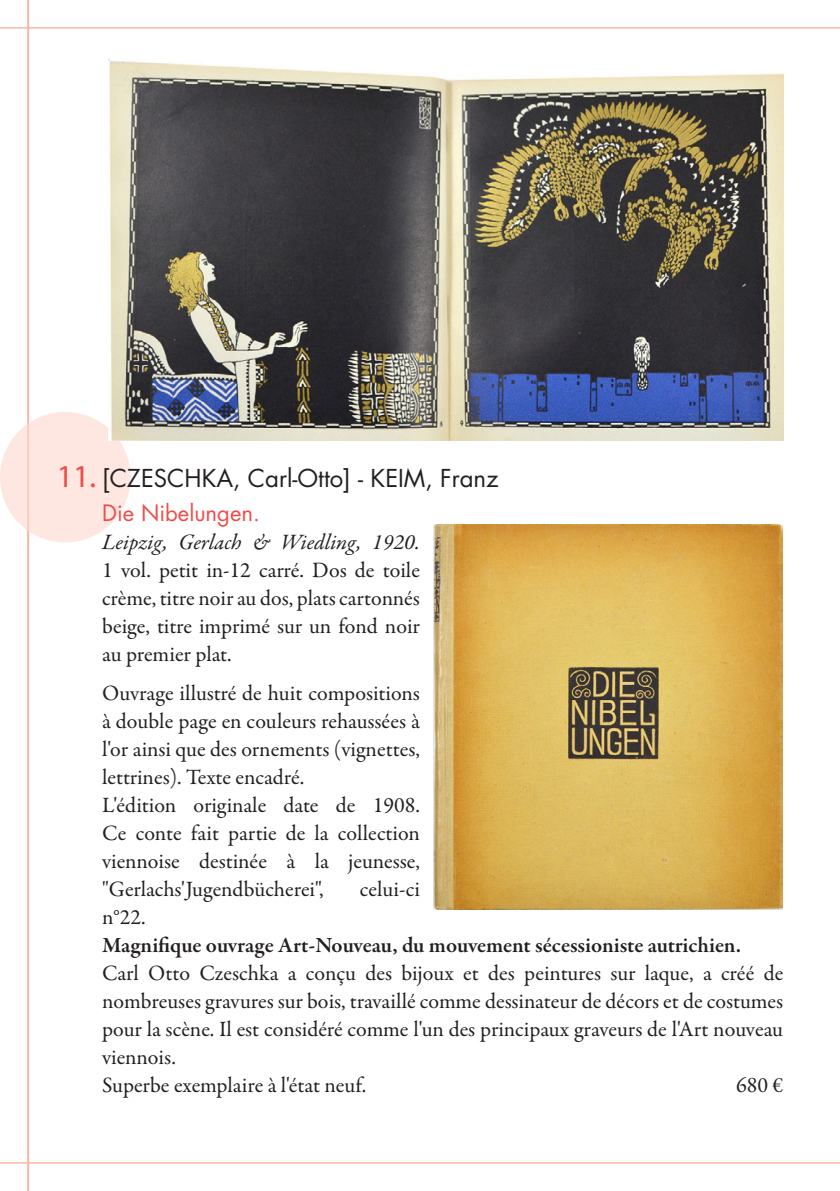
<style>
.page{position:relative;width:840px;height:1191px;background:#fff}
.page>*{position:absolute;margin:0;border:0;box-sizing:border-box;transform-origin:0 0}
.t1{font:24px "Futura Std";color:#231f20}
.description{font:22px/28px "Garamond Premr Pro";color:#231f20;text-align:justify}
.editeur{font:22px/28px "Garamond Premr Pro";letter-spacing:.02em;color:#231f20;text-align:justify}
.description-2{font:600 22px "Garamond Premr Pro";letter-spacing:-.005em;color:#231f20}
.titre{font:22px "Futura Std";color:#ef4d48}
.s1{font-family:"Myriad Pro";font-size:32px;color:#ef4d48}
.s2{font-style:italic}
</style>
<div class="page">
<hr style="left:0;top:27px;width:839px;height:2px;background:#f9b6a5">
<hr style="left:0;top:1162px;width:839px;height:1px;background:#f9b6a5">
<hr style="left:27px;top:0;width:2px;height:1191px;background:#f9b6a5">
<div style="left:0;top:412px;width:130px;height:130px;background:#fde7e0;border-radius:50%"></div>
<img style="left:108px;top:59px;width:674px;height:381px">
<img style="left:433px;top:524px;width:349px;height:385px">
<p class="t1" style="left:57px;top:463px;width:443px"><span class="s1">11.</span> [CZESCHKA, Carl-Otto] - KEIM, Franz</p>
<p class="titre" style="left:102px;top:498px;width:159px">Die Nibelungen.</p>
<p class="editeur" style="left:102px;top:528px;width:319px"><span class="s2">Leipzig, Gerlach &amp; Wiedling, 1920.<br></span>1 vol. petit in-12 carré. Dos de toile crème, titre noir au dos, plats cartonnés beige, titre imprimé sur un fond noir au premier plat.</p>
<p class="description" style="left:102px;top:679px;width:319px">Ouvrage illustré de huit compositions à double page en couleurs rehaussées à l'or ainsi que des ornements (vignettes, lettrines). Texte encadré.</p>
<p class="description" style="left:102px;top:791px;width:319px">L'édition originale date de 1908.<br>Ce conte fait partie de la collection viennoise destinée à la jeunesse, "Gerlachs'Jugendbücherei",</p>
<p class="description" style="left:359px;top:875px;width:62px">celui-ci</p>
<p class="description" style="left:102px;top:903px;width:45px">n°22.</p>
<p class="description-2" style="left:102px;top:932px;width:640px">Magnifique ouvrage Art-Nouveau, du mouvement sécessioniste autrichien.</p>
<p class="description" style="left:102px;top:959px;width:682px">Carl Otto Czeschka a conçu des bijoux et des peintures sur laque, a créé de nombreuses gravures sur bois, travaillé comme dessinateur de décors et de costumes pour la scène. Il est considéré comme l'un des principaux graveurs de l'Art nouveau viennois.</p>
<p class="description" style="left:102px;top:1071px;width:265px">Superbe exemplaire à l'état neuf.</p>
<p class="description" style="left:735px;top:1071px;width:49px">680 €</p>
</div>
